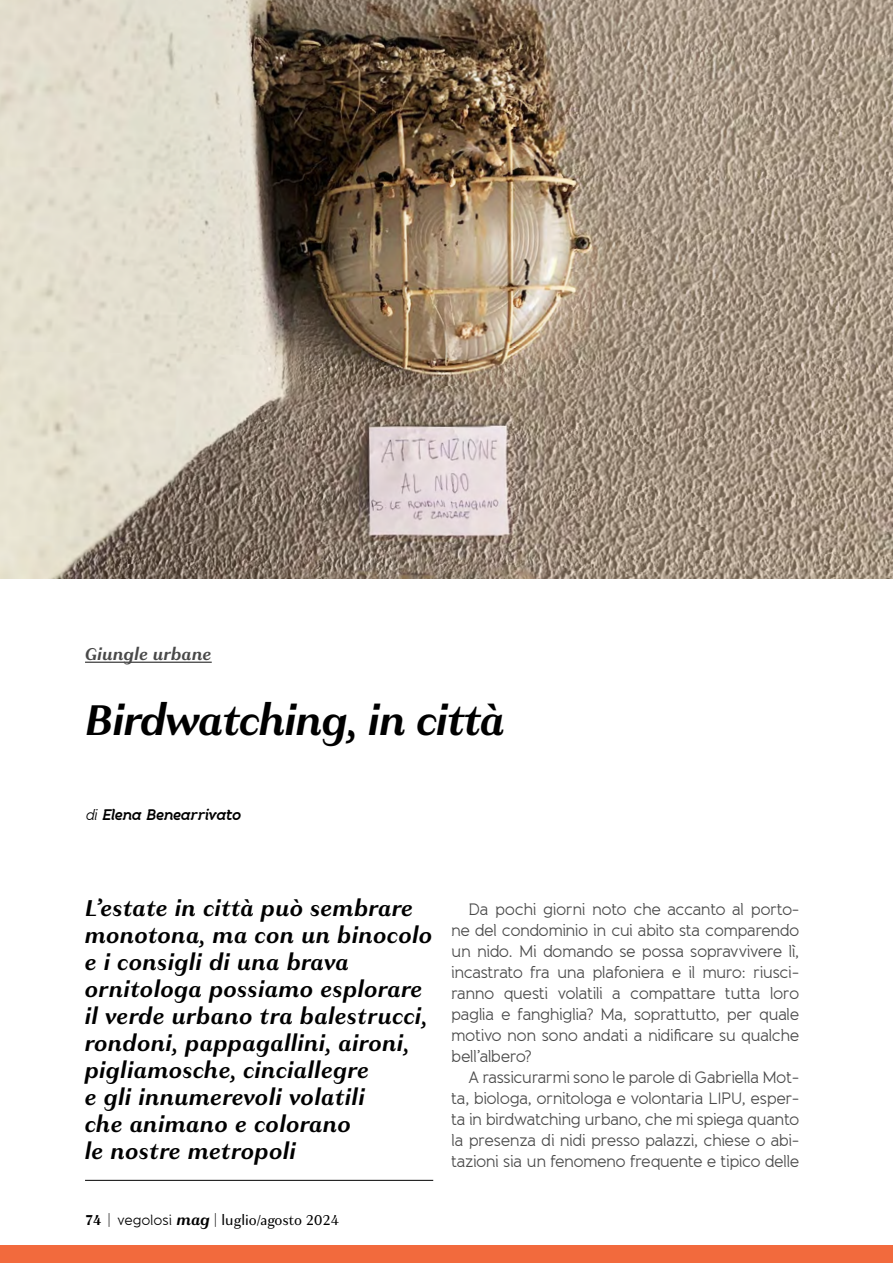
<style>
.page{position:relative;width:893px;height:1263px;background:#fff}
.page>*{position:absolute;margin:0;border:0;box-sizing:border-box;transform-origin:0 0}
.t1{font:italic 700 45px "Granville";letter-spacing:-.025em;color:#000}
.t2{font:italic 700 24px/27px "Granville";letter-spacing:.01em;color:#000}
.t3{font:italic 700 18px "Granville";color:#494949}
.t4{font:16.5px/21px "Banda";letter-spacing:-.04em;color:#494949;text-align:justify}
.t5{font:15px "Granville";color:#000}
.t6{font:italic 700 15px "Banda";letter-spacing:-.055em;color:#000}
.s1{font-weight:400}
.s2{font-weight:700}
.s3{font-family:"Abril Fatface"}
.s4{font-family:"Banda";font-size:14.25px}
.s5{font-weight:700;font-style:italic;font-size:16.5px}
</style>
<div class="page">
<div style="left:0;top:1246px;width:893px;height:17px;background:#f26a3d"></div>
<hr style="left:85px;top:662px;width:127px;height:1px;background:#494949">
<hr style="left:85px;top:1180px;width:348px;height:1px;background:#000">
<img style="left:0;top:0;width:893px;height:578px">
<p class="t3" style="left:85px;top:642px;width:128px">Giungle urbane</p>
<h1 class="t1" style="left:85px;top:689px;width:422px">Birdwatching, in città</h1>
<p class="t6" style="left:85px;top:806px;width:157px"><span class="s1">di</span> Elena Benearrivato</p>
<p class="t2" style="left:85px;top:894px;width:349px">L’estate in città può sembrare monotona, ma con un binocolo e i consigli di una brava ornitologa possiamo esplorare il verde urbano tra balestrucci, rondoni, pappagallini, aironi, pigliamosche, cinciallegre<br>e gli innumerevoli volatili<br>che animano e colorano<br>le nostre metropoli</p>
<p class="t4" style="left:451px;top:899px;width:350px;text-indent:17px">Da pochi giorni noto che accanto al porto&shy;ne del condominio in cui abito sta comparendo un nido. Mi domando se possa sopravvivere lì, incastrato fra una plafoniera e il muro: riusci&shy;ranno questi volatili a compattare tutta loro paglia e fanghiglia? Ma, soprattutto, per quale motivo non sono andati a nidificare su qualche bell’albero?</p>
<p class="t4" style="left:451px;top:1067px;width:350px;text-indent:17px">A rassicurarmi sono le parole di Gabriella Mot&shy;ta, biologa, ornitologa e volontaria LIPU, esper&shy;ta in birdwatching urbano, che mi spiega quanto la presenza di nidi presso palazzi, chiese o abi&shy;tazioni sia un fenomeno frequente e tipico delle</p>
<p class="t5" style="left:85px;top:1211px;width:255px"><span class="s2">74</span> <span class="s3">|</span> <span class="s4">vegolosi</span> <span class="s5">mag</span> <span class="s3">|</span> luglio/agosto 2024</p>
</div>
